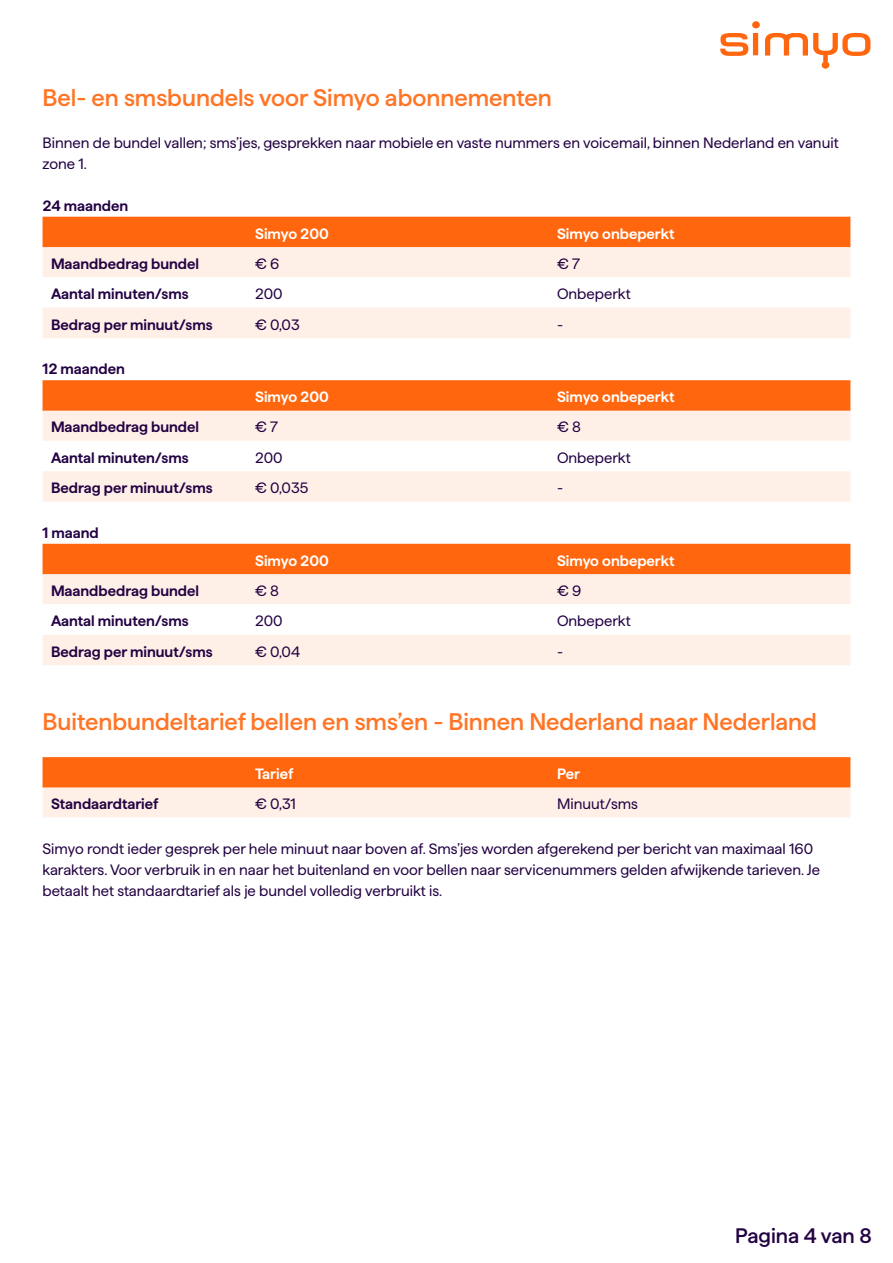
<style>
.page{position:relative;width:893px;height:1263px;background:#fff}
.page>*{position:absolute;margin:0;border:0;box-sizing:border-box;transform-origin:0 0}
.t1{font:500 24px "Haffer";color:#ff7525}
.t2{font:500 21px "Haffer";color:#230243}
.t3{font:15px/21px "Haffer";color:#230243}
.t4{font:600 15px "Haffer";color:#230243}
.t5{font:600 15px "Haffer";color:#fff}
</style>
<div class="page">
<svg style="left:720px;top:21px;width:150px;height:48px"></svg>
<div style="left:43px;top:217px;width:807px;height:30px;background:#ff660d"></div>
<svg style="left:43px;top:247px;width:807px;height:91px;fill:#fff0e7"></svg>
<div style="left:43px;top:380px;width:807px;height:31px;background:#ff660d"></div>
<svg style="left:43px;top:411px;width:807px;height:91px;fill:#fff0e7"></svg>
<div style="left:43px;top:544px;width:807px;height:30px;background:#ff660d"></div>
<svg style="left:43px;top:574px;width:807px;height:91px;fill:#fff0e7"></svg>
<svg style="left:43px;top:757px;width:807px;height:60px;background:#ffaa78"></svg>
<h1 class="t1" style="left:43px;top:80px;width:511px">Bel- en smsbundels voor Simyo abonnementen</h1>
<p class="t3" style="left:43px;top:131px;width:798px">Binnen de bundel vallen; sms’jes, gesprekken naar mobiele en vaste nummers en voicemail, binnen Nederland en vanuit zone 1.</p>
<p class="t4" style="left:43px;top:194px;width:87px">24 maanden</p>
<p class="t5" style="left:255px;top:222px;width:75px">Simyo 200</p>
<p class="t5" style="left:557px;top:222px;width:119px">Simyo onbeperkt</p>
<p class="t4" style="left:51px;top:252px;width:150px">Maandbedrag bundel</p>
<p class="t3" style="left:255px;top:251px;width:26px">€ 6</p>
<p class="t3" style="left:557px;top:251px;width:24px">€ 7</p>
<p class="t4" style="left:51px;top:283px;width:139px">Aantal minuten/sms</p>
<p class="t3" style="left:255px;top:282px;width:29px">200</p>
<p class="t3" style="left:557px;top:282px;width:75px">Onbeperkt</p>
<p class="t4" style="left:51px;top:313px;width:163px">Bedrag per minuut/sms</p>
<p class="t3" style="left:255px;top:313px;width:46px">€ 0,03</p>
<p class="t3" style="left:557px;top:313px;width:8px">-</p>
<p class="t4" style="left:43px;top:358px;width:84px">12 maanden</p>
<p class="t5" style="left:255px;top:386px;width:75px">Simyo 200</p>
<p class="t5" style="left:557px;top:386px;width:119px">Simyo onbeperkt</p>
<p class="t4" style="left:51px;top:416px;width:150px">Maandbedrag bundel</p>
<p class="t3" style="left:255px;top:415px;width:24px">€ 7</p>
<p class="t3" style="left:557px;top:415px;width:25px">€ 8</p>
<p class="t4" style="left:51px;top:446px;width:139px">Aantal minuten/sms</p>
<p class="t3" style="left:255px;top:446px;width:29px">200</p>
<p class="t3" style="left:557px;top:446px;width:75px">Onbeperkt</p>
<p class="t4" style="left:51px;top:477px;width:163px">Bedrag per minuut/sms</p>
<p class="t3" style="left:255px;top:476px;width:55px">€ 0,035</p>
<p class="t3" style="left:557px;top:476px;width:8px">-</p>
<p class="t4" style="left:43px;top:521px;width:58px">1 maand</p>
<p class="t5" style="left:255px;top:549px;width:75px">Simyo 200</p>
<p class="t5" style="left:557px;top:549px;width:119px">Simyo onbeperkt</p>
<p class="t4" style="left:51px;top:579px;width:150px">Maandbedrag bundel</p>
<p class="t3" style="left:255px;top:579px;width:25px">€ 8</p>
<p class="t3" style="left:557px;top:579px;width:26px">€ 9</p>
<p class="t4" style="left:51px;top:610px;width:139px">Aantal minuten/sms</p>
<p class="t3" style="left:255px;top:609px;width:29px">200</p>
<p class="t3" style="left:557px;top:609px;width:75px">Onbeperkt</p>
<p class="t4" style="left:51px;top:640px;width:163px">Bedrag per minuut/sms</p>
<p class="t3" style="left:255px;top:640px;width:47px">€ 0,04</p>
<p class="t3" style="left:557px;top:640px;width:8px">-</p>
<h1 class="t1" style="left:43px;top:704px;width:776px">Buitenbundeltarief bellen en sms’en - Binnen Nederland naar Nederland</h1>
<p class="t5" style="left:255px;top:763px;width:40px">Tarief</p>
<p class="t5" style="left:557px;top:763px;width:24px">Per</p>
<p class="t4" style="left:51px;top:793px;width:109px">Standaardtarief</p>
<p class="t3" style="left:255px;top:792px;width:42px">€ 0,31</p>
<p class="t3" style="left:557px;top:792px;width:82px">Minuut/sms</p>
<p class="t3" style="left:43px;top:836px;width:779px">Simyo rondt ieder gesprek per hele minuut naar boven af. Sms’jes worden afgerekend per bericht van maximaal 160 karakters. Voor verbruik in en naar het buitenland en voor bellen naar servicenummers gelden afwijkende tarieven. Je betaalt het standaardtarief als je bundel volledig verbruikt is.</p>
<h2 class="t2" style="left:735px;top:1220px;width:138px">Pagina 4 van 8</h2>
</div>
